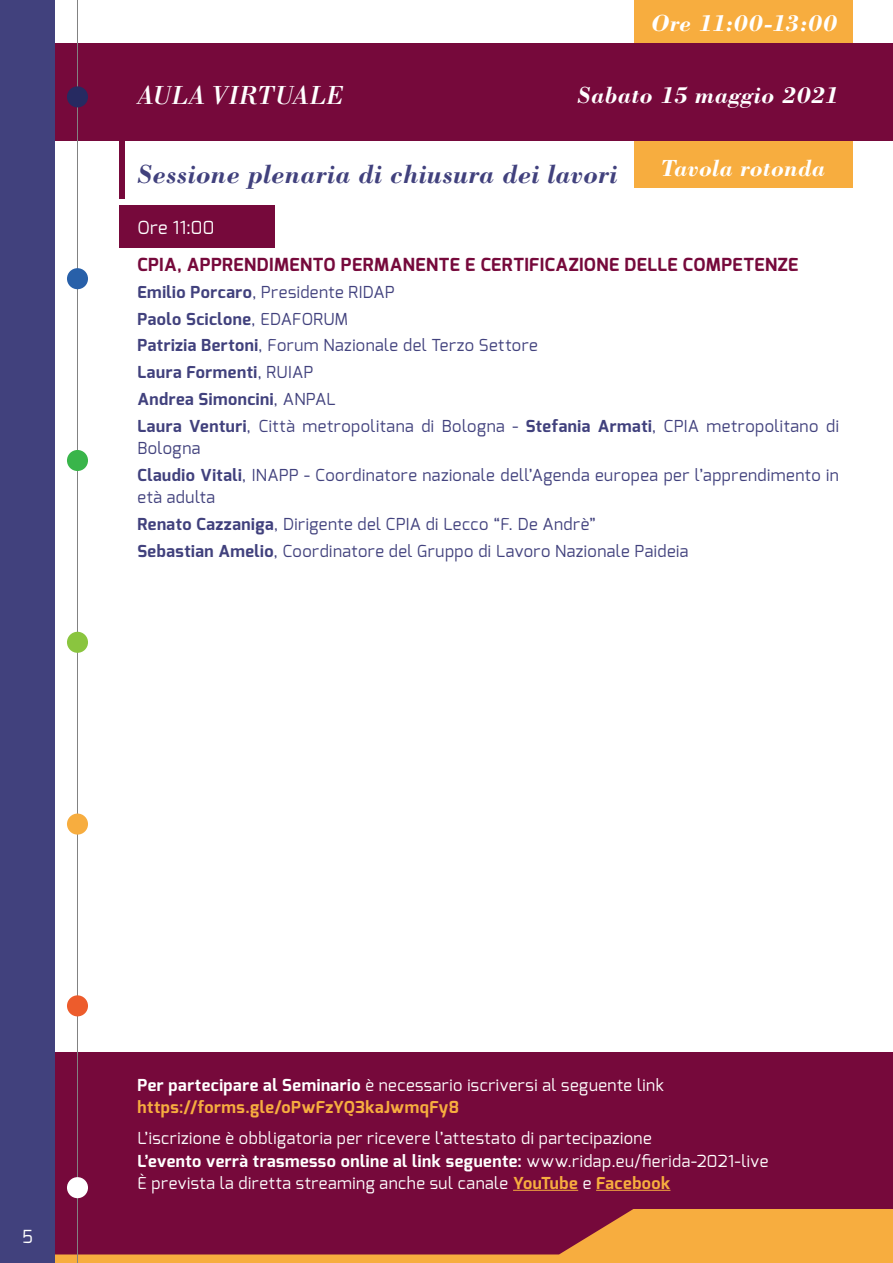
<style>
.page{position:relative;width:893px;height:1263px;background:#fff}
.page>*{position:absolute;margin:0;border:0;box-sizing:border-box;transform-origin:0 0}
.t1{font:italic 700 27px "Bodoni";letter-spacing:.015em;color:#41417d}
.t2{font:italic 27px "Bodoni";letter-spacing:-.015em;color:#fff}
.t3{font:italic 700 24px "Bodoni";letter-spacing:.005em;color:#fff}
.t4{font:700 18px "Exo";letter-spacing:.02em;color:#76093b}
.t5{font:18px "Exo";letter-spacing:.02em;color:#fff}
.t6{font:16.5px/26.7px "Exo";letter-spacing:.03em;color:#41417d}
.t7{font:16.5px/22.5px "Exo";letter-spacing:.03em;color:#fff}
.s1{font-weight:700}
.s2{font-weight:700;color:#f7ad3f}
</style>
<div class="page">
<div style="left:22px;top:1052px;width:871px;height:211px;background:#76093b"></div>
<div style="left:634px;top:0;width:219px;height:54px;background:#f7ad3f"></div>
<div style="left:634px;top:136px;width:219px;height:52px;background:#f7ad3f"></div>
<div style="left:119px;top:136px;width:6px;height:63px;background:#76093b"></div>
<div style="left:0;top:43px;width:893px;height:98px;background:#76093b"></div>
<div style="left:119px;top:205px;width:156px;height:42px;background:#76093b"></div>
<hr style="left:513px;top:1190px;width:65px;height:1px;background:#f7ad3f">
<hr style="left:596px;top:1190px;width:74px;height:1px;background:#f7ad3f">
<svg style="left:54px;top:1209px;width:839px;height:54px"></svg>
<div style="left:0;top:0;width:54px;height:1263px;background:#41417d"></div>
<hr style="left:77px;top:0;width:1px;height:1263px;background:#828282">
<div style="left:67px;top:1177px;width:21px;height:21px;background:#fff;border-radius:50%"></div>
<div style="left:67px;top:995px;width:21px;height:21px;background:#ed5c2c;border-radius:50%"></div>
<div style="left:67px;top:813px;width:21px;height:22px;background:#f7ad3f;border-radius:50%"></div>
<div style="left:67px;top:632px;width:21px;height:21px;background:#8ac53f;border-radius:50%"></div>
<div style="left:67px;top:450px;width:21px;height:21px;background:#39b54a;border-radius:50%"></div>
<div style="left:67px;top:268px;width:21px;height:21px;background:#2860a9;border-radius:50%"></div>
<div style="left:67px;top:86px;width:21px;height:21px;background:#262a61;border-radius:50%"></div>
<h1 class="t2" style="left:137px;top:78px;width:208px">AULA VIRTUALE</h1>
<h2 class="t3" style="left:651px;top:8px;width:188px">Ore 11:00-13:00</h2>
<h2 class="t3" style="left:578px;top:80px;width:263px">Sabato 15 maggio 2021</h2>
<h1 class="t1" style="left:137px;top:158px;width:481px">Sessione plenaria di chiusura dei lavori</h1>
<h2 class="t3" style="left:661px;top:153px;width:166px">Tavola rotonda</h2>
<p class="t5" style="left:137px;top:216px;width:78px">Ore 11:00</p>
<p class="t4" style="left:137px;top:253px;width:75px">CPIA, Appr</p>
<p class="t4" style="left:234px;top:253px;width:144px">endimento Perma</p>
<p class="t4" style="left:403px;top:253px;width:131px">nente e Certifica</p>
<p class="t4" style="left:569px;top:253px;width:231px">zione delle competenze</p>
<p class="t6" style="left:137px;top:279px;width:703px"><span class="s1">Emilio Porcaro</span>, Presidente RIDAP<br><span class="s1">Paolo Sciclone</span>, EDAFORUM<br><span class="s1">Patrizia Bertoni</span>, Forum Nazionale del Terzo Settore<br><span class="s1">Laura Formenti</span>, RUIAP<br><span class="s1">Andrea Simoncini</span>, ANPAL<br><span class="s1">Laura Venturi</span>, Città metropolitana di Bologna - <span class="s1">Stefania Armati</span>, CPIA metropolitano di</p>
<p class="t6" style="left:137px;top:435px;width:703px">Bologna<br><span class="s1">Claudio Vitali</span>, INAPP - Coordinatore nazionale dell’Agenda europea per l’apprendimento in</p>
<p class="t6" style="left:137px;top:484px;width:552px">età adulta<br><span class="s1">Renato Cazzaniga</span>, Dirigente del CPIA di Lecco “F. De Andrè”<br><span class="s1">Sebastian Amelio</span>, Coordinatore del Gruppo di Lavoro Nazionale Paideia</p>
<p class="t5" style="left:22px;top:1225px;width:12px">5</p>
<p class="t7" style="left:137px;top:1074px;width:528px"><span class="s1">Per partecipare al Seminario</span> è necessario iscriversi al seguente link <span class="s2">https://forms.gle/oPwFzYQ3kaJwmqFy8</span></p>
<p class="t7" style="left:137px;top:1127px;width:632px">L’iscrizione è obbligatoria per ricevere l’attestato di partecipazione<br><span class="s1">L’evento verrà trasmesso online al link seguente:</span> www.ridap.eu/fierida-2021-live<br>È prevista la diretta streaming anche sul canale <span class="s2">YouTube</span> e <span class="s2">Facebook</span></p>
</div>
